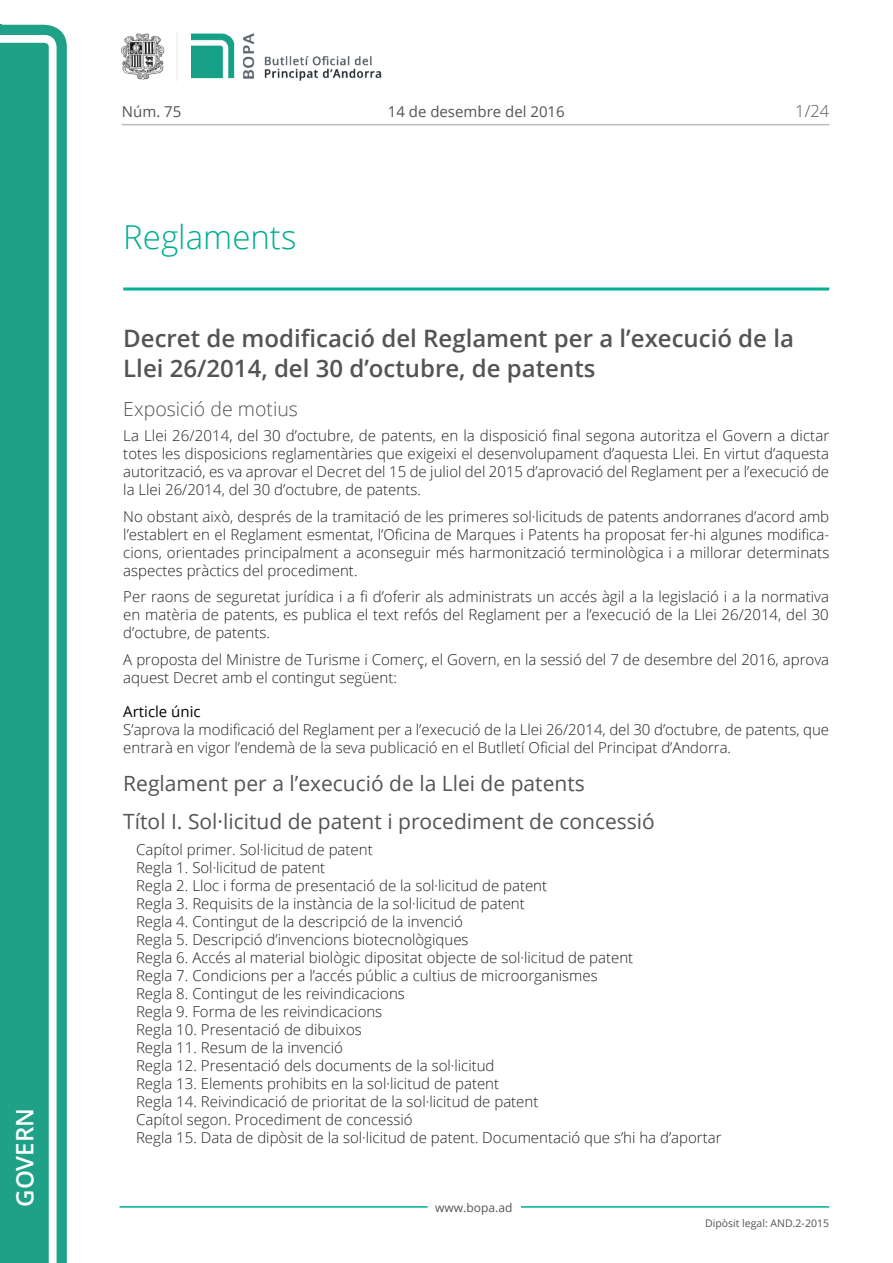
<style>
.page{position:relative;width:893px;height:1263px;background:#fff}
.page>*{position:absolute;margin:0;border:0;box-sizing:border-box;transform-origin:0 0}
.Titol_2_PAG{font:300 33px "Open Sans";color:#00ae91}
.Titol_3{font:600 24px/30px "Open Sans";color:#545454}
.t1{font:600 24px "Open Sans";color:#fff}
.Titol_4{font:21px "Open Sans";color:#545454}
.Titol_5{font:300 19.5px "Open Sans";color:#545454}
.num_pagina{font:300 16.5px "Open Sans";color:#545454}
.Body_text{font:300 15px/18px "Open Sans";color:#231f20;text-align:justify}
.Body_text_NOS{font:300 15px "Open Sans";color:#231f20}
.carrer{font:15px "Open Sans";color:#545454}
.Titol_7{font:15px "Open Sans";color:#000}
.t2{font:12px "Open Sans";color:#545454}
.t3{font:10.5px "Open Sans";color:#545454}
</style>
<div class="page">
<svg style="left:0;top:25px;width:67px;height:1238px;fill:#1ea187"></svg>
<div style="left:0;top:43px;width:49px;height:1220px;background:#1ea187"></div>
<img style="left:122px;top:32px;width:260px;height:49px">
<hr style="left:119px;top:1206px;width:309px;height:2px;background:#00ae91">
<hr style="left:521px;top:1206px;width:308px;height:2px;background:#00ae91">
<hr style="left:122px;top:124px;width:707px;height:1px;background:#bcbdc0">
<hr style="left:123px;top:287px;width:706px;height:3px;background:#00ae91">
<p class="t1" style="left:8px;top:1207px;width:100px;rotate:-90deg">Govern</p>
<p class="carrer" style="left:122px;top:102px;width:61px">Núm. 75</p>
<p class="carrer" style="left:388px;top:102px;width:178px">14 de desembre del 2016</p>
<p class="Titol_2_PAG" style="left:123px;top:215px;width:175px">Reglaments</p>
<p class="num_pagina" style="left:795px;top:100px;width:35px">1/24</p>
<p class="Titol_3" style="left:123px;top:322px;width:672px">Decret de modificació del Reglament per a l’execució de la<br>Llei 26/2014, del 30 d’octubre, de patents</p>
<p class="Titol_5" style="left:123px;top:396px;width:176px">Exposició de motius</p>
<p class="Body_text" style="left:123px;top:426px;width:707px">La Llei 26/2014, del 30 d’octubre, de patents, en la disposició final segona autoritza el Govern a dictar totes les disposicions reglamentàries que exigeixi el desenvolupament d’aquesta Llei. En virtut d’aquesta autorització, es va aprovar el Decret del 15 de juliol del 2015 d’aprovació del Reglament per a l’execució de la Llei 26/2014, del 30 d’octubre, de patents.</p>
<p class="Body_text" style="left:123px;top:507px;width:707px">No obstant això, després de la tramitació de les primeres sol·licituds de patents andorranes d’acord amb l’establert en el Reglament esmentat, l’Oficina de Marques i Patents ha proposat fer-hi algunes modifica&shy;cions, orientades principalment a aconseguir més harmonització terminològica i a millorar determinats aspectes pràctics del procediment.</p>
<p class="Body_text" style="left:123px;top:587px;width:707px">Per raons de seguretat jurídica i a fi d’oferir als administrats un accés àgil a la legislació i a la normativa en matèria de patents, es publica el text refós del Reglament per a l’execució de la Llei 26/2014, del 30 d’octubre, de patents.</p>
<p class="Body_text" style="left:123px;top:650px;width:707px">A proposta del Ministre de Turisme i Comerç, el Govern, en la sessió del 7 de desembre del 2016, aprova aquest Decret amb el contingut següent:</p>
<p class="Titol_7" style="left:123px;top:701px;width:79px">Article únic</p>
<p class="Body_text" style="left:123px;top:720px;width:707px">S’aprova la modificació del Reglament per a l’execució de la Llei 26/2014, del 30 d’octubre, de patents, que entrarà en vigor l’endemà de la seva publicació en el Butlletí Oficial del Principat d’Andorra.</p>
<p class="Titol_4" style="left:123px;top:768px;width:463px">Reglament per a l’execució de la Llei de patents</p>
<p class="Titol_4" style="left:123px;top:806px;width:533px">Títol I. Sol·licitud de patent i procediment de concessió</p>
<p class="Body_text_NOS" style="left:136px;top:839px;width:238px">Capítol primer. Sol·licitud de patent</p>
<p class="Body_text_NOS" style="left:136px;top:857px;width:191px">Regla 1. Sol·licitud de patent</p>
<p class="Body_text_NOS" style="left:136px;top:875px;width:413px">Regla 2. Lloc i forma de presentació de la sol·licitud de patent</p>
<p class="Body_text_NOS" style="left:136px;top:893px;width:390px">Regla 3. Requisits de la instància de la sol·licitud de patent</p>
<p class="Body_text_NOS" style="left:136px;top:911px;width:328px">Regla 4. Contingut de la descripció de la invenció</p>
<p class="Body_text_NOS" style="left:136px;top:929px;width:334px">Regla 5. Descripció d’invencions biotecnològiques</p>
<p class="Body_text_NOS" style="left:136px;top:947px;width:499px">Regla 6. Accés al material biològic dipositat objecte de sol·licitud de patent</p>
<p class="Body_text_NOS" style="left:136px;top:965px;width:463px">Regla 7. Condicions per a l’accés públic a cultius de microorganismes</p>
<p class="Body_text_NOS" style="left:136px;top:983px;width:270px">Regla 8. Contingut de les reivindicacions</p>
<p class="Body_text_NOS" style="left:136px;top:1001px;width:248px">Regla 9. Forma de les reivindicacions</p>
<p class="Body_text_NOS" style="left:136px;top:1019px;width:227px">Regla 10. Presentació de dibuixos</p>
<p class="Body_text_NOS" style="left:136px;top:1037px;width:208px">Regla 11. Resum de la invenció</p>
<p class="Body_text_NOS" style="left:136px;top:1055px;width:360px">Regla 12. Presentació dels documents de la sol·licitud</p>
<p class="Body_text_NOS" style="left:136px;top:1073px;width:365px">Regla 13. Elements prohibits en la sol·licitud de patent</p>
<p class="Body_text_NOS" style="left:136px;top:1091px;width:404px">Regla 14. Reivindicació de prioritat de la sol·licitud de patent</p>
<p class="Body_text_NOS" style="left:136px;top:1109px;width:278px">Capítol segon. Procediment de concessió</p>
<p class="Body_text_NOS" style="left:136px;top:1127px;width:587px">Regla 15. Data de dipòsit de la sol·licitud de patent. Documentació que s’hi ha d’aportar</p>
<p class="t2" style="left:435px;top:1199px;width:79px">www.bopa.ad</p>
<p class="t3" style="left:705px;top:1216px;width:125px">Dipòsit legal: AND.2-2015</p>
</div>
